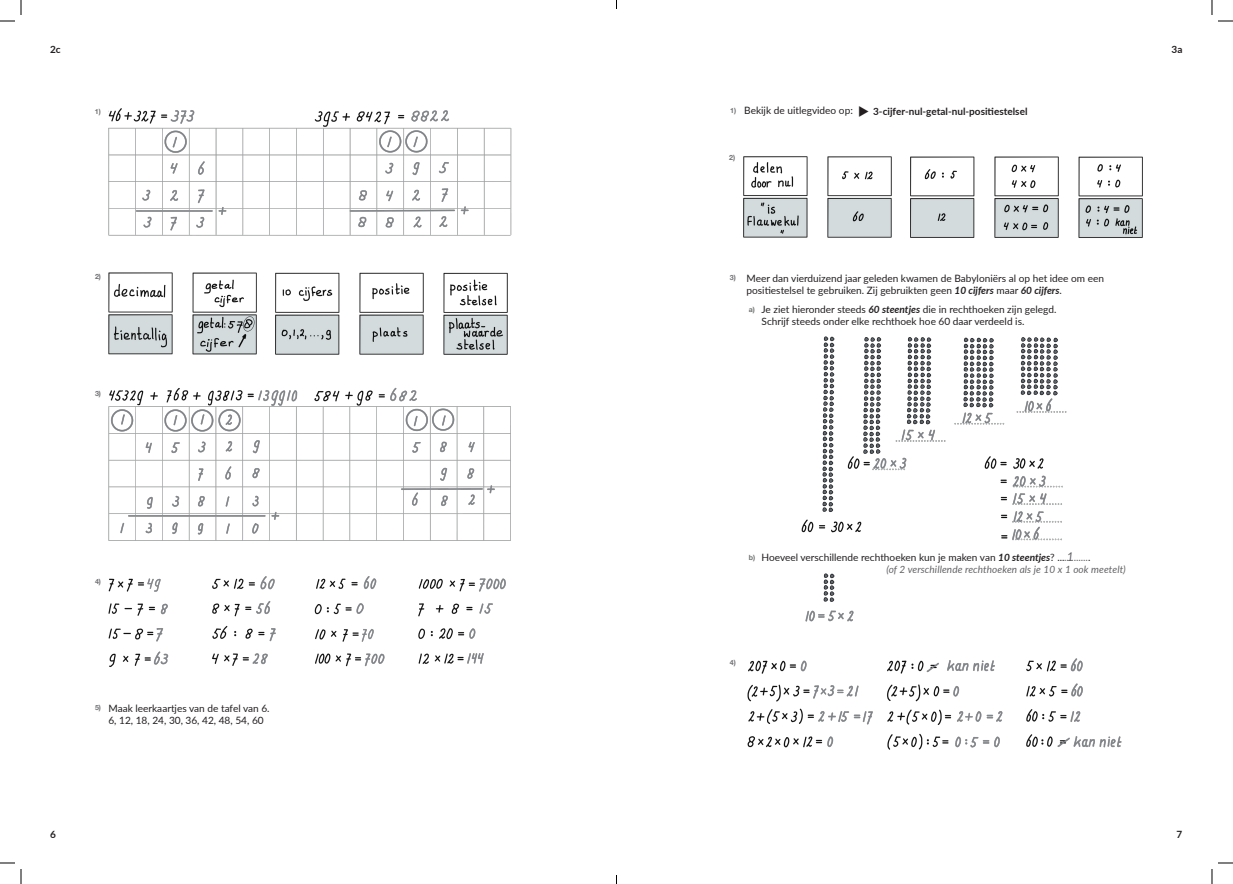
<style>
.page{position:relative;width:1233px;height:884px;background:#fff}
.page>*{position:absolute;margin:0;border:0;box-sizing:border-box;transform-origin:0 0}
.HOOFDSTUK_TITEL_THEORIE{font:italic 12px "Lato";color:#636366}
.OPDRACHT{font:10.1px/12.1px "Lato";color:#231f20}
.HOOFDSTUK_TITEL_THEORIE-2{font:italic 10px "Lato";letter-spacing:.01em;color:#636366}
.t1{font:700 10px "Lato";color:#231f20}
.verantwoording_kop{font:700 7.1px "Helvetica Neue";color:#717275}
.s1{font-weight:700;font-style:italic}
.s2{font-style:italic;color:#636366}
</style>
<div class="page">
<img style="left:108px;top:108px;width:404px;height:559px">
<img style="left:108px;top:269px;width:403px;height:90px">
<img style="left:747px;top:658px;width:375px;height:92px">
<img style="left:801px;top:336px;width:266px;height:205px">
<img style="left:805px;top:573px;width:49px;height:49px">
<img style="left:743px;top:156px;width:400px;height:82px">
<svg style="left:1218px;top:20px;width:15px;height:2px"></svg>
<svg style="left:1218px;top:862px;width:15px;height:2px"></svg>
<svg style="left:0;top:0;width:22px;height:22px"></svg>
<svg style="left:0;top:862px;width:22px;height:22px"></svg>
<svg style="left:1211px;top:0;width:1px;height:15px"></svg>
<svg style="left:1211px;top:869px;width:1px;height:15px"></svg>
<p class="t1" style="left:50px;top:42px;width:12px">2c</p>
<p class="t1" style="left:1171px;top:42px;width:12px">3a</p>
<p class="verantwoording_kop" style="left:730px;top:104px;width:8px">1)</p>
<p class="OPDRACHT" style="left:744px;top:104px;width:110px">Bekijk de uitlegvideo op:</p>
<p class="verantwoording_kop" style="left:95px;top:106px;width:8px">1)</p>
<p class="t1" style="left:873px;top:104px;width:156px">3-cijfer-nul-getal-nul-positiestelsel</p>
<p class="verantwoording_kop" style="left:95px;top:271px;width:8px">2)</p>
<p class="verantwoording_kop" style="left:95px;top:388px;width:8px">3)</p>
<p class="verantwoording_kop" style="left:95px;top:576px;width:8px">4)</p>
<p class="verantwoording_kop" style="left:95px;top:702px;width:8px">5)</p>
<p class="OPDRACHT" style="left:108px;top:702px;width:163px">Maak leerkaartjes van de tafel van 6.<br>6, 12, 18, 24, 30, 36, 42, 48, 54, 60</p>
<p class="verantwoording_kop" style="left:729px;top:152px;width:8px">2)</p>
<p class="verantwoording_kop" style="left:729px;top:272px;width:8px">3)</p>
<p class="OPDRACHT" style="left:746px;top:272px;width:359px">Meer dan vierduizend jaar geleden kwamen de Babyloniërs al op het idee om een positiestelsel te gebruiken. Zij gebruikten geen <span class="s1">10 cijfers</span> maar <span class="s1">60 cijfers</span>.</p>
<p class="OPDRACHT" style="left:761px;top:302px;width:296px">Je ziet hieronder steeds <span class="s1">60 steentjes</span> die in rechthoeken zijn gelegd.<br>Schrijf steeds onder elke rechthoek hoe 60 daar verdeeld is.</p>
<p class="verantwoording_kop" style="left:749px;top:304px;width:8px">a)</p>
<p class="HOOFDSTUK_TITEL_THEORIE" style="left:1067px;top:548px;width:8px">1</p>
<p class="HOOFDSTUK_TITEL_THEORIE-2" style="left:886px;top:562px;width:241px">(of 2 verschillende rechthoeken als je 10 x 1 ook meetelt)</p>
<p class="OPDRACHT" style="left:761px;top:551px;width:330px">Hoeveel verschillende rechthoeken kun je maken van <span class="s1">10 steentjes</span>? ...<span class="s2">..........</span>.</p>
<p class="verantwoording_kop" style="left:749px;top:552px;width:8px">b)</p>
<p class="verantwoording_kop" style="left:729px;top:657px;width:8px">4)</p>
<p class="t1" style="left:50px;top:827px;width:7px">6</p>
<p class="t1" style="left:1176px;top:827px;width:7px">7</p>
</div>
